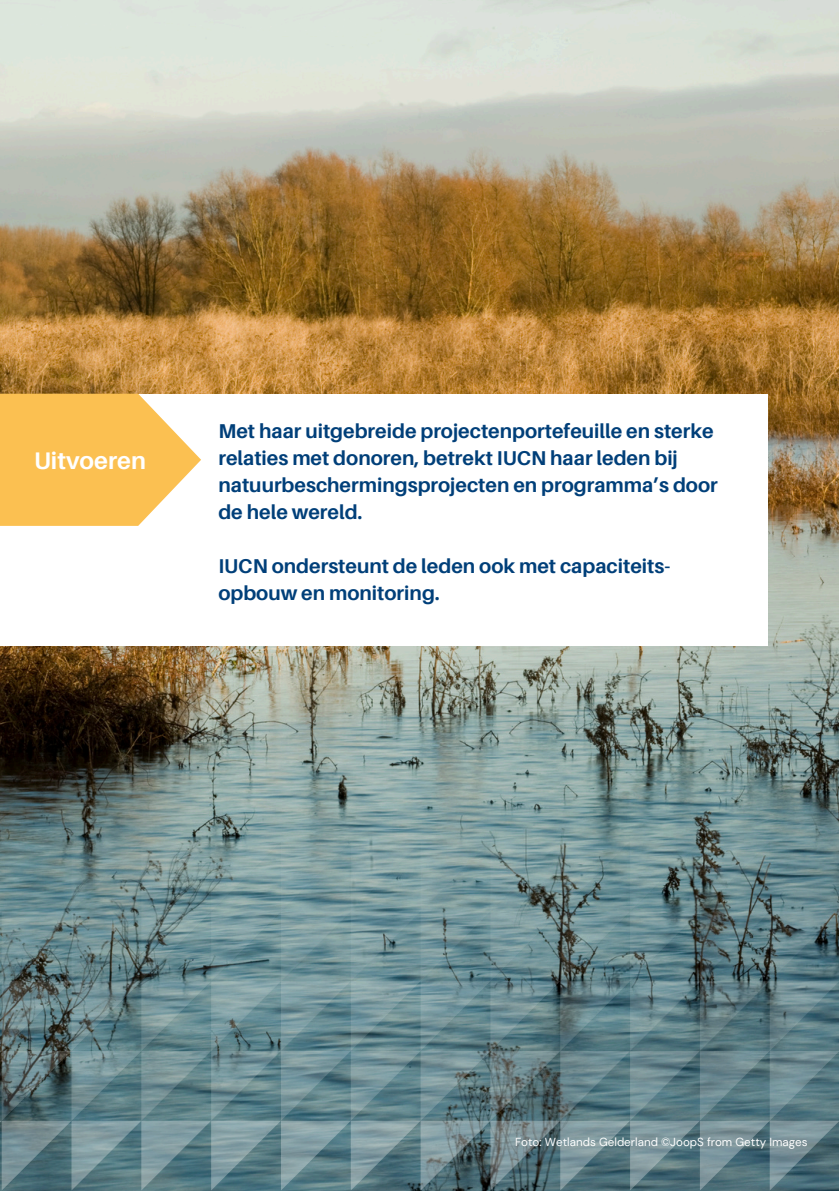
<style>
.page{position:relative;width:839px;height:1191px;background:#fff}
.page>*{position:absolute;margin:0;border:0;box-sizing:border-box;transform-origin:0 0}
.t1{font:700 24px "Aileron";color:#fff}
.t2{font:700 20px/27px "Aileron";color:#003f79}
.t3{font:11.6px "DM Sans";color:#fff}
</style>
<div class="page">
<img style="left:0;top:0;width:838px;height:842px">
<div style="left:0;top:394px;width:768px;height:251px;background:#fff"></div>
<svg style="left:0;top:394px;width:201px;height:132px;background:#fbc96b"></svg>
<svg style="left:0;top:842px;width:838px;height:349px;background:#67858a"></svg>
<h2 class="t1" style="left:34px;top:446px;width:113px">Uitvoeren</h2>
<h1 class="t2" style="left:218px;top:417px;width:501px">Met haar uitgebreide projectenportefeuille en sterke relaties met donoren, betrekt IUCN haar leden bij natuurbeschermingsprojecten en programma’s door de hele wereld.</h1>
<h2 class="t2" style="left:218px;top:552px;width:453px">IUCN ondersteunt de leden ook met capaciteits&shy;opbouw en monitoring.</h2>
<p class="t3" style="left:515px;top:1134px;width:294px">Foto: Wetlands Gelderland ©JoopS from Getty Images</p>
</div>
